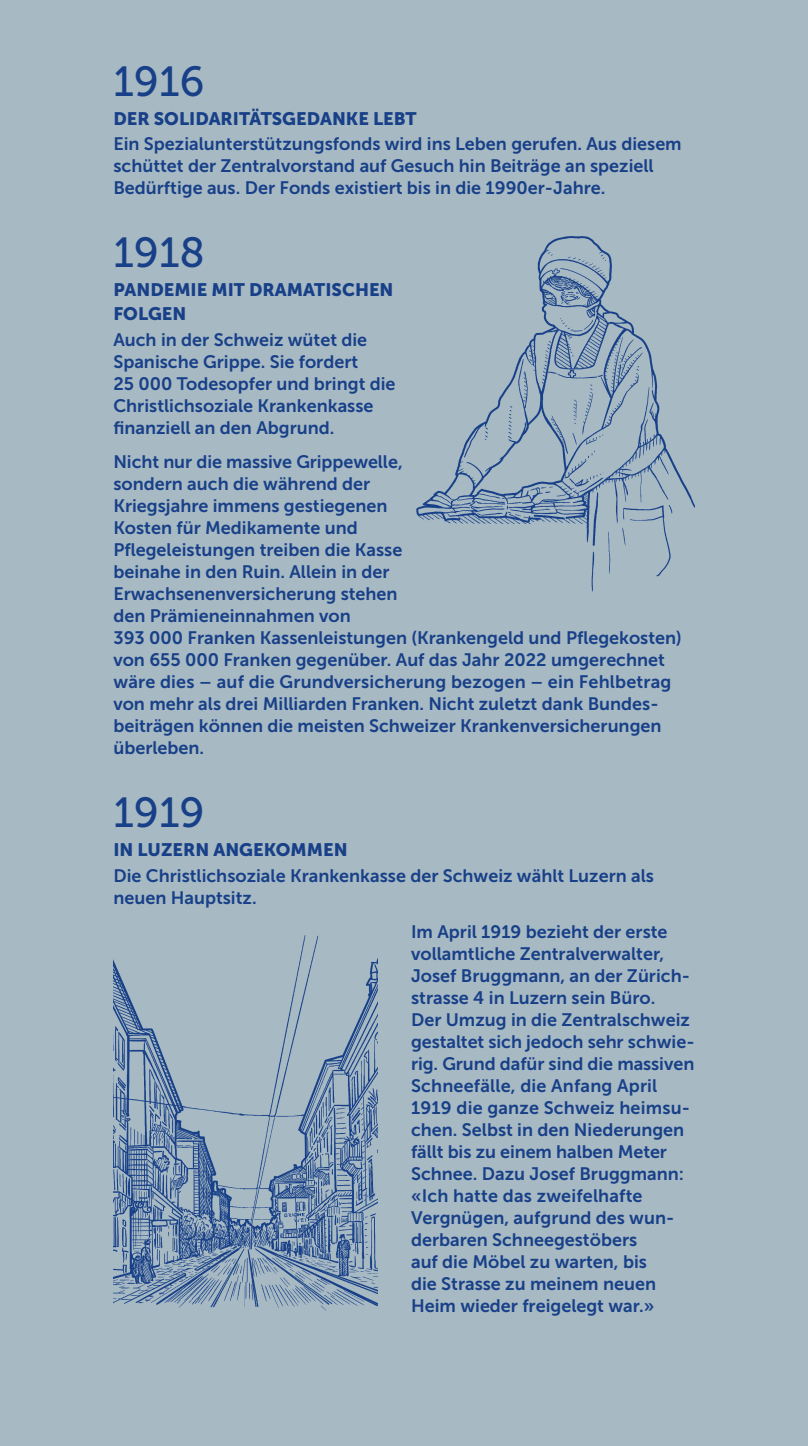
<style>
.page{position:relative;width:808px;height:1446px;background:#a7b9c3}
.page>*{position:absolute;margin:0;border:0;box-sizing:border-box;transform-origin:0 0}
.Jahreszahl_Zeitstrahl{font:42px "Museo Sans 500";color:#184088}
.Text_Zeitstrahl{font:18px/22px "Museo Sans 700";color:#184088}
.Untertitel{font:18px/24px "Museo Sans 900";color:#184088}
</style>
<div class="page">
<img style="left:113px;top:935px;width:264px;height:376px">
<img style="left:416px;top:236px;width:278px;height:356px">
<p class="Jahreszahl_Zeitstrahl" style="left:113px;top:58px;width:93px">1916</p>
<p class="Untertitel" style="left:113px;top:107px;width:305px">DER SOLIDARITÄTSGEDANKE LEBT</p>
<p class="Text_Zeitstrahl" style="left:113px;top:133px;width:570px">Ein Spezialunterstützungsfonds wird ins Leben gerufen. Aus diesem schüttet der Zentralvorstand auf Gesuch hin Beiträge an speziell<br>Bedürftige aus. Der Fonds existiert bis in die 1990er-Jahre.</p>
<p class="Jahreszahl_Zeitstrahl" style="left:113px;top:229px;width:93px">1918</p>
<p class="Untertitel" style="left:113px;top:278px;width:282px">PANDEMIE MIT DRAMATISCHEN<br>FOLGEN</p>
<p class="Text_Zeitstrahl" style="left:113px;top:328px;width:284px">Auch in der Schweiz wütet die<br>Spanische Grippe. Sie fordert<br>25 000 Todesopfer und bringt die<br>Christlichsoziale Krankenkasse finanziell an den Abgrund.</p>
<p class="Text_Zeitstrahl" style="left:113px;top:451px;width:570px">Nicht nur die massive Grippewelle,<br>sondern auch die während der<br>Kriegsjahre immens gestiegenen<br>Kosten für Medikamente und<br>Pflegeleistungen treiben die Kasse<br>beinahe in den Ruin. Allein in der<br>Erwachsenenversicherung stehen<br>den Prämieneinnahmen von<br>393 000 Franken Kassenleistungen (Krankengeld und Pflegekosten) von 655 000 Franken gegenüber. Auf das Jahr 2022 umgerechnet wäre dies – auf die Grundversicherung bezogen – ein Fehlbetrag von mehr als drei Milliarden Franken. Nicht zuletzt dank Bundes&shy;beiträgen können die meisten Schweizer Krankenversicherungen überleben.</p>
<p class="Jahreszahl_Zeitstrahl" style="left:113px;top:789px;width:93px">1919</p>
<p class="Untertitel" style="left:113px;top:838px;width:236px">IN LUZERN ANGEKOMMEN</p>
<p class="Text_Zeitstrahl" style="left:113px;top:864px;width:542px">Die Christlichsoziale Krankenkasse der Schweiz wählt Luzern als neuen Hauptsitz.</p>
<p class="Text_Zeitstrahl" style="left:411px;top:921px;width:285px">Im April 1919 bezieht der erste vollamtliche Zentralverwalter,<br>Josef Bruggmann, an der Zürich&shy;strasse 4 in Luzern sein Büro.<br>Der Umzug in die Zentralschweiz gestaltet sich jedoch sehr schwie&shy;rig. Grund dafür sind die massiven<br>Schneefälle, die Anfang April<br>1919 die ganze Schweiz heimsu&shy;chen. Selbst in den Niederungen fällt bis zu einem halben Meter<br>Schnee. Dazu Josef Bruggmann: «Ich hatte das zweifelhafte<br>Vergnügen, aufgrund des wun&shy;derbaren Schneegestöbers<br>auf die Möbel zu warten, bis<br>die Strasse zu meinem neuen<br>Heim wieder freigelegt war.»</p>
</div>
